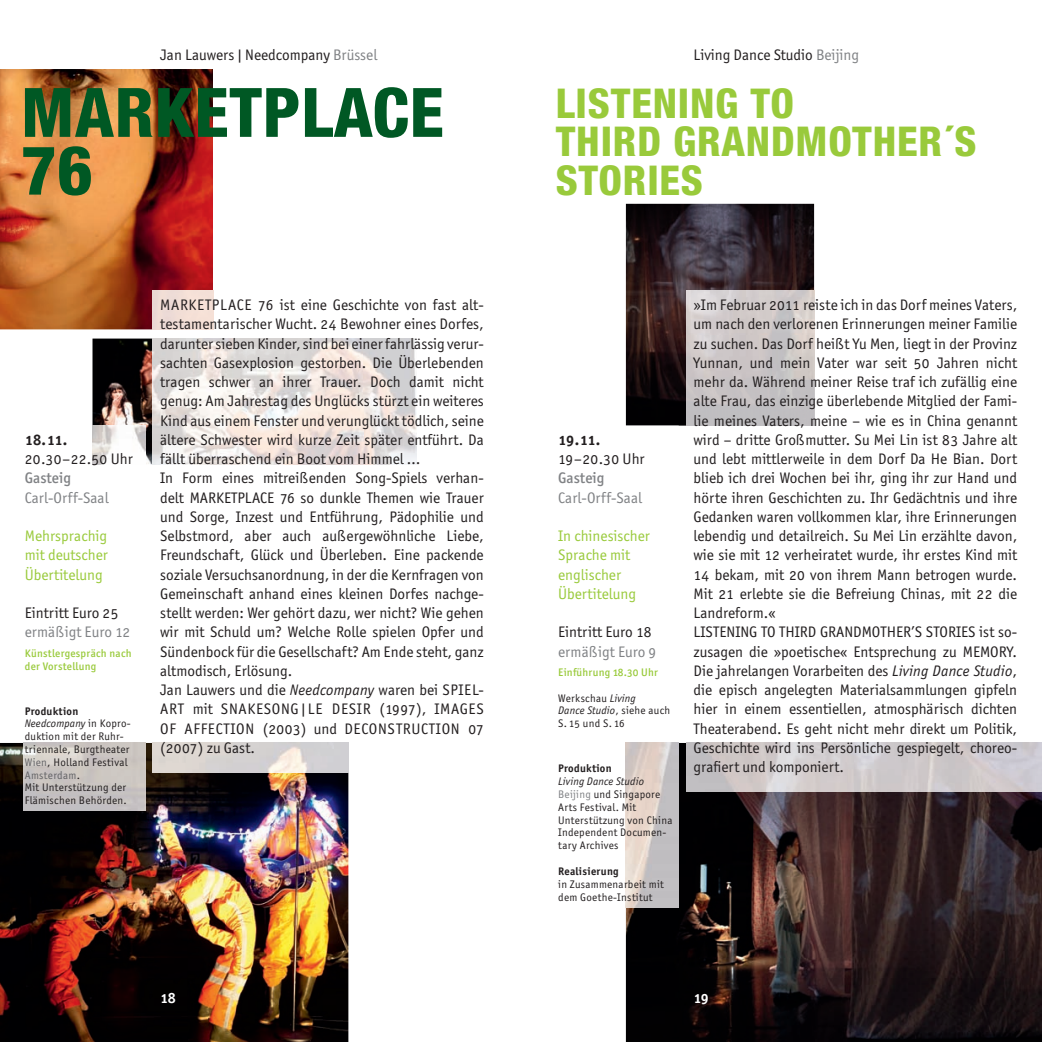
<style>
.page{position:relative;width:1042px;height:1042px;background:#fff}
.page>*{position:absolute;margin:0;border:0;box-sizing:border-box;transform-origin:0 0}
.t1{font:800 condensed 68.25px/57.8px "Helvetica Neue";letter-spacing:.01em;color:#005824}
.t2{font:800 condensed 41.12px/38.5px "Helvetica Neue";letter-spacing:.02em;color:#99ca3b}
.t3{font:15.4px/19.2px "Officina San ITC Book OS";color:#231f20}
.t4{font:15.4px/19.2px "Officina San ITC Book OS";color:#99ca3b;text-align:justify}
.t5{font:15.4px "Officina San ITC Book OS";color:#808285}
.t6{font:15.4px "Officina San ITC Book OS";letter-spacing:.03em;color:#231f20}
.t7{font:15.4px "Officina San ITC Medium OS";color:#808285}
.t8{font:15.4px "Officina San ITC Bold OS";letter-spacing:-.03em;color:#231f20}
.t9{font:14.88px "Officina San ITC Bold OS";color:#fff}
.t10{font:11.03px/12.8px "Officina San ITC Book OS";letter-spacing:.025em;color:#231f20}
.t11{font:11.03px "Officina San ITC Book Ital OS";letter-spacing:.015em;color:#231f20}
.t12{font:11.03px/12.8px "Officina San ITC Medium OS";letter-spacing:.025em;color:#99ca3b}
.t13{font:11.03px "Officina San ITC Bold OS";letter-spacing:.025em;color:#231f20}
.s1{color:#808285}
.s2{font-family:"Officina San ITC Book OS"}
.s3{color:#636366}
.s4{font-family:"Officina San ITC Book Ital OS"}
</style>
<div class="page">
<img style="left:0;top:69px;width:213px;height:260px">
<img style="left:92px;top:338px;width:61px;height:126px">
<img style="left:0;top:743px;width:348px;height:299px">
<img style="left:626px;top:743px;width:416px;height:299px">
<img style="left:626px;top:204px;width:188px;height:222px">
<img style="left:92px;top:426px;width:53px;height:38px">
<img style="left:23px;top:743px;width:122px;height:68px">
<svg style="left:153px;top:291px;width:264px;height:481px"></svg>
<div style="left:153px;top:291px;width:60px;height:38px;background:#f2ded6"></div>
<img style="left:153px;top:743px;width:195px;height:29px">
<img style="left:686px;top:743px;width:356px;height:48px">
<img style="left:686px;top:291px;width:128px;height:135px">
<img style="left:626px;top:743px;width:53px;height:164px">
<p class="t3" style="left:160px;top:45px;width:219px">Jan Lauwers|Needcompany <span class="s1">Brüssel</span></p>
<p class="t3" style="left:693px;top:45px;width:167px">Living Dance Studio <span class="s1">Beijing</span></p>
<h1 class="t1" style="left:21px;top:83px;width:424px">MARKETPLACE<br>76</h1>
<h2 class="t2" style="left:556px;top:83px;width:422px">LISTENING TO<br>THIRD GRANDMOTHER´S<br>STORIES</h2>
<p class="t8" style="left:25px;top:430px;width:44px">18. 11.</p>
<p class="t6" style="left:25px;top:450px;width:110px">20.30 – 22.50 Uhr</p>
<p class="t7" style="left:25px;top:469px;width:48px">Gasteig</p>
<p class="t5" style="left:25px;top:488px;width:85px">Carl-Orff-Saal</p>
<p class="t4" style="left:25px;top:526px;width:85px">Mehrsprachig mit deutscher Übertitelung</p>
<p class="t3" style="left:25px;top:603px;width:95px">Eintritt Euro 25</p>
<p class="t5" style="left:25px;top:623px;width:107px">ermäßigt Euro 12</p>
<p class="t12" style="left:25px;top:646px;width:108px">Künstlergespräch nach der Vorstellung</p>
<p class="t13" style="left:25px;top:704px;width:55px">Produktion</p>
<p class="t11" style="left:25px;top:717px;width:108px">Needcompany <span class="s2">in Kopro-</span></p>
<p class="t10" style="left:25px;top:730px;width:106px">duktion mit der Ruhr&shy;triennale, Burgtheater<br><span class="s3">Wien</span>, Holland Festival<br><span class="s3">Amsterdam</span>.<br>Mit Unterstützung der<br>Flämischen Behörden.</p>
<p class="t3" style="left:160px;top:295px;width:325px">MARKETPLACE 76 ist eine Geschichte von fast alt&shy;testamentarischer Wucht. 24 Bewohner eines Dorfes, darunter sieben Kinder, sind bei einer fahrlässig verur&shy;sachten Gasexplosion gestorben. Die Überlebenden tragen schwer an ihrer Trauer. Doch damit nicht genug: Am Jahrestag des Unglücks stürzt ein weiteres Kind aus einem Fenster und verunglückt tödlich, seine ältere Schwester wird kurze Zeit später entführt. Da fällt überraschend ein Boot vom Himmel …<br>In Form eines mitreißenden Song-Spiels verhan&shy;delt MARKETPLACE 76 so dunkle Themen wie Trauer und Sorge, Inzest und Entführung, Pädophilie und Selbstmord, aber auch außergewöhnliche Liebe, Freundschaft, Glück und Überleben. Eine packende soziale Versuchsanordnung, in der die Kernfragen von Gemeinschaft anhand eines kleinen Dorfes nachge&shy;stellt werden: Wer gehört dazu, wer nicht? Wie gehen wir mit Schuld um? Welche Rolle spielen Opfer und Sündenbock für die Gesellschaft? Am Ende steht, ganz altmodisch, Erlösung.<br>Jan Lauwers und die <span class="s4">Needcompany</span> waren bei SPIEL-ART mit SNAKESONG|LE DESIR (1997), IMAGES OF AFFECTION (2003) und DECONSTRUCTION 07 (2007) zu Gast.</p>
<p class="t8" style="left:558px;top:430px;width:44px">19. 11.</p>
<p class="t3" style="left:558px;top:449px;width:88px">19 – 20.30 Uhr</p>
<p class="t7" style="left:558px;top:469px;width:48px">Gasteig</p>
<p class="t5" style="left:558px;top:488px;width:85px">Carl-Orff-Saal</p>
<p class="t4" style="left:558px;top:526px;width:93px;text-align:left">In chinesischer<br>Sprache mit englischer<br>Übertitelung</p>
<p class="t3" style="left:558px;top:622px;width:95px">Eintritt Euro 18</p>
<p class="t5" style="left:558px;top:642px;width:100px">ermäßigt Euro 9</p>
<p class="t12" style="left:558px;top:666px;width:101px">Einführung 18.30 Uhr</p>
<p class="t10" style="left:558px;top:691px;width:79px">Werkschau <span class="s4">Living</span></p>
<p class="t11" style="left:558px;top:704px;width:114px">Dance Studio<span class="s2">, siehe auch</span></p>
<p class="t10" style="left:558px;top:717px;width:68px">S. 15 und S. 16</p>
<p class="t13" style="left:558px;top:761px;width:55px">Produktion</p>
<p class="t11" style="left:558px;top:775px;width:87px">Living Dance Studio</p>
<p class="t10" style="left:558px;top:788px;width:116px"><span class="s1">Beijing</span> und Singapore<br>Arts Festival. Mit<br>Unterstützung von China<br>Independent Documen&shy;tary Archives</p>
<p class="t13" style="left:558px;top:864px;width:62px">Realisierung</p>
<p class="t10" style="left:558px;top:877px;width:107px">in Zusammenarbeit mit dem Goethe-Institut</p>
<p class="t3" style="left:693px;top:295px;width:325px">»Im Februar 2011 reiste ich in das Dorf meines Vaters, um nach den verlorenen Erinnerungen meiner Familie zu suchen. Das Dorf heißt Yu Men, liegt in der Provinz Yunnan, und mein Vater war seit 50 Jahren nicht mehr da. Während meiner Reise traf ich zufällig eine alte Frau, das einzige überlebende Mitglied der Fami&shy;lie meines Vaters, meine – wie es in China genannt wird – dritte Großmutter. Su Mei Lin ist 83 Jahre alt und lebt mittlerweile in dem Dorf Da He Bian. Dort blieb ich drei Wochen bei ihr, ging ihr zur Hand und hörte ihren Geschichten zu. Ihr Gedächtnis und ihre Gedanken waren vollkommen klar, ihre Erinnerungen lebendig und detailreich. Su Mei Lin erzählte davon, wie sie mit 12 verheiratet wurde, ihr erstes Kind mit 14 bekam, mit 20 von ihrem Mann betrogen wurde.<br>Mit 21 erlebte sie die Befreiung Chinas, mit 22 die Landreform.«<br>LISTENING TO THIRD GRANDMOTHER’S STORIES ist so&shy;zusagen die »poetische« Entsprechung zu MEMORY.<br>Die jahrelangen Vorarbeiten des <span class="s4">Living Dance Studio</span>, die episch angelegten Materialsammlungen gipfeln hier in einem essentiellen, atmosphärisch dichten Theaterabend. Es geht nicht mehr direkt um Politik, Geschichte wird ins Persönliche gespiegelt, choreo&shy;grafiert und komponiert.</p>
<p class="t9" style="left:160px;top:989px;width:17px">18</p>
<p class="t9" style="left:693px;top:989px;width:17px">19</p>
</div>
